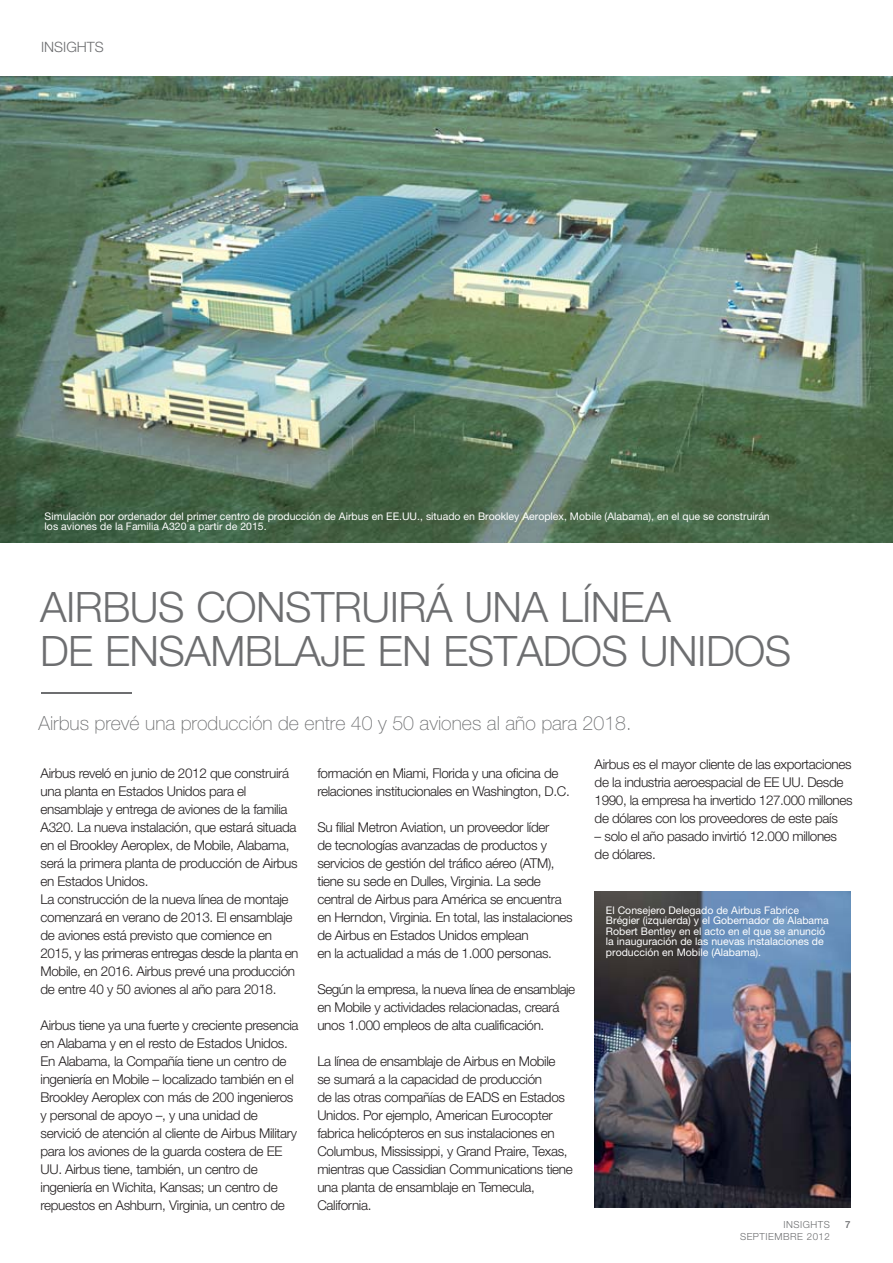
<style>
.page{position:relative;width:893px;height:1263px;background:#fff}
.page>*{position:absolute;margin:0;border:0;box-sizing:border-box;transform-origin:0 0}
.t1{font:300 42px/43.7px "Helvetica Neue";letter-spacing:-.01em;color:#6d6e70}
.t2{font:100 19.5px "Helvetica Neue";color:#6d6e70}
.t3{font:300 14.25px "Helvetica Neue";color:#6d6e70}
.t4{font:300 13.5px/18px "Helvetica Neue";letter-spacing:-.025em;color:#231f20}
.t5{font:10.5px/10.5px "Helvetica Neue";color:#fff}
.t6{font:300 9.75px "Helvetica Neue";letter-spacing:.05em;color:#6d6e70}
.t7{font:500 9.75px "Helvetica Neue";color:#6d6e70}
</style>
<div class="page">
<img style="left:595px;top:892px;width:255px;height:315px">
<hr style="left:41px;top:692px;width:91px;height:2px;background:#6d6e70">
<img style="left:1px;top:77px;width:892px;height:466px">
<p class="t3" style="left:41px;top:42px;width:64px">INSIGHTS</p>
<p class="t5" style="left:45px;top:512px;width:727px">Simulación por ordenador del primer centro de producción de Airbus en EE.UU., situado en Brookley Aeroplex, Mobile (Alabama), en el que se construirán los aviones de la Familia A320 a partir de 2015.</p>
<h1 class="t1" style="left:40px;top:589px;width:753px">AIRBUS CONSTRUIRÁ UNA LÍNEA<br>DE ENSAMBLAJE EN ESTADOS UNIDOS</h1>
<h2 class="t2" style="left:38px;top:716px;width:594px">Airbus prevé una producción de entre 40 y 50 aviones al año para 2018.</h2>
<p class="t4" style="left:41px;top:765px;width:259px">Airbus reveló en junio de 2012 que construirá una planta en Estados Unidos para el ensamblaje y entrega de aviones de la familia A320. La nueva instalación, que estará situada en el Brookley Aeroplex, de Mobile, Alabama, será la primera planta de producción de Airbus en Estados Unidos.<br>La construcción de la nueva línea de montaje comenzará en verano de 2013. El ensamblaje de aviones está previsto que comience en 2015, y las primeras entregas desde la planta en Mobile, en 2016. Airbus prevé una producción de entre 40 y 50 aviones al año para 2018.</p>
<p class="t4" style="left:41px;top:1017px;width:259px">Airbus tiene ya una fuerte y creciente presencia en Alabama y en el resto de Estados Unidos.<br>En Alabama, la Compañía tiene un centro de ingeniería en Mobile – localizado también en el Brookley Aeroplex con más de 200 ingenieros y personal de apoyo –, y una unidad de servició de atención al cliente de Airbus Military para los aviones de la guarda costera de EE UU. Airbus tiene, también, un centro de ingeniería en Wichita, Kansas; un centro de repuestos en Ashburn, Virginia, un centro de</p>
<p class="t4" style="left:317px;top:765px;width:254px">formación en Miami, Florida y una oficina de relaciones institucionales en Washington, D.C.</p>
<p class="t4" style="left:317px;top:819px;width:257px">Su filial Metron Aviation, un proveedor líder<br>de tecnologías avanzadas de productos y servicios de gestión del tráfico aéreo (ATM), tiene su sede en Dulles, Virginia. La sede central de Airbus para América se encuentra en Herndon, Virginia. En total, las instalaciones de Airbus en Estados Unidos emplean<br>en la actualidad a más de 1.000 personas.</p>
<p class="t4" style="left:317px;top:981px;width:259px">Según la empresa, la nueva línea de ensamblaje en Mobile y actividades relacionadas, creará unos 1.000 empleos de alta cualificación.</p>
<p class="t4" style="left:317px;top:1053px;width:257px">La línea de ensamblaje de Airbus en Mobile<br>se sumará a la capacidad de producción<br>de las otras compañías de EADS en Estados Unidos. Por ejemplo, American Eurocopter fabrica helicópteros en sus instalaciones en Columbus, Mississippi, y Grand Praire, Texas, mientras que Cassidian Communications tiene una planta de ensamblaje en Temecula, California.</p>
<p class="t4" style="left:595px;top:756px;width:259px">Airbus es el mayor cliente de las exportaciones de la industria aeroespacial de EE UU. Desde 1990, la empresa ha invertido 127.000 millones de dólares con los proveedores de este país</p>
<p class="t4" style="left:595px;top:828px;width:244px">– solo el año pasado invirtió 12.000 millones de dólares.</p>
<p class="t5" style="left:606px;top:905px;width:224px">El Consejero Delegado de Airbus Fabrice Brégier (izquierda) y el Gobernador de Alabama Robert Bentley en el acto en el que se anunció la inauguración de las nuevas instalaciones de producción en Mobile (Alabama).</p>
<p class="t6" style="left:783px;top:1221px;width:48px">INSIGHTS</p>
<p class="t7" style="left:845px;top:1221px;width:7px">7</p>
<p class="t6" style="left:740px;top:1233px;width:91px">SEPTIEMBRE 2012</p>
</div>
